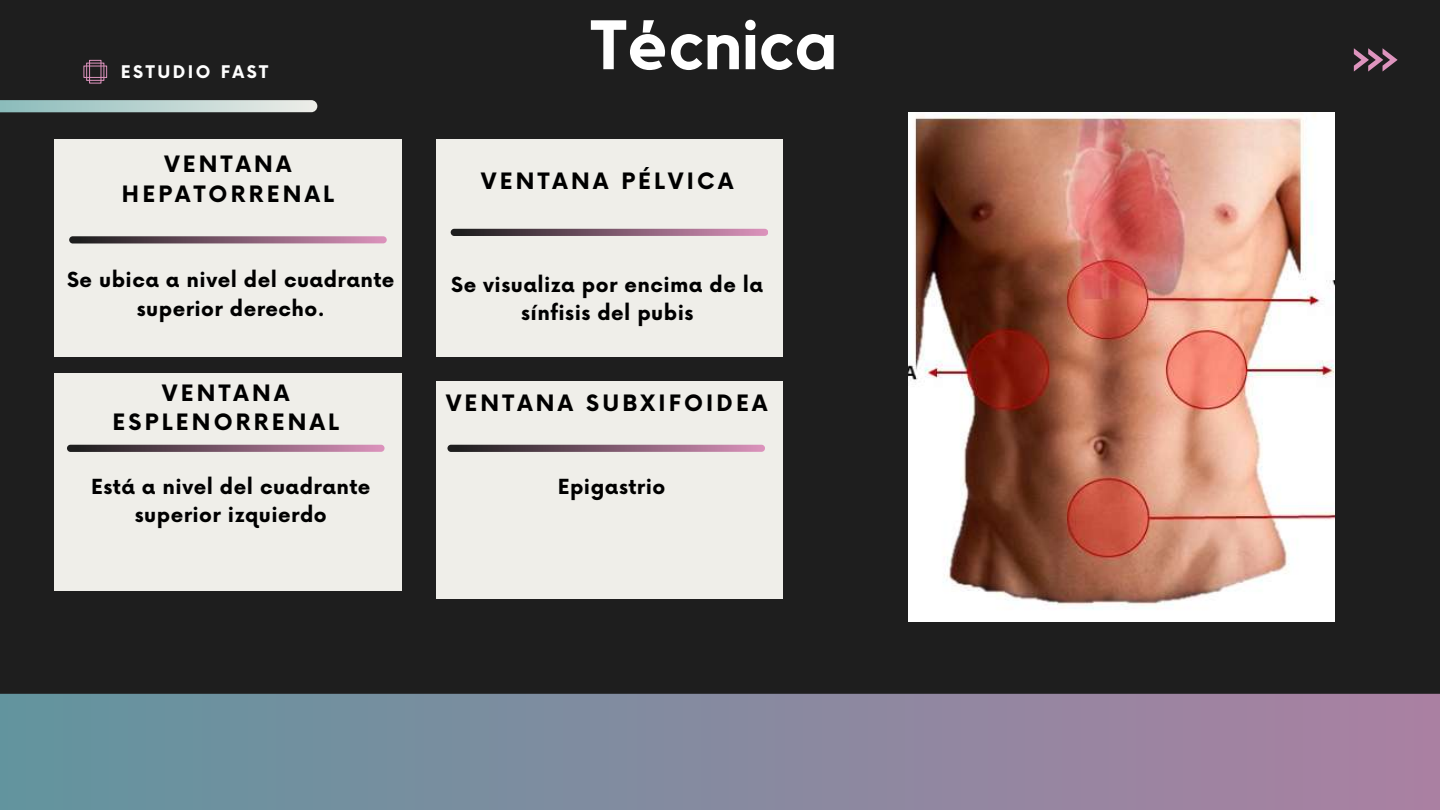
<style>
.page{position:relative;width:1440px;height:810px;background:#1e1e1e}
.page>*{position:absolute;margin:0;border:0;box-sizing:border-box;transform-origin:0 0}
.t1{font:700 69px "Kollektif";color:#fff}
.t2{font:700 22px/29.2px "Now";letter-spacing:.145em;color:#000;text-align:center}
.t3{font:700 20.3px/28.5px "Now";letter-spacing:.02em;color:#000;text-align:center}
.t4{font:700 17px "Now";letter-spacing:.145em;color:#fff}
</style>
<div class="page">
<svg style="left:0;top:694px;width:1440px;height:116px;background:#868aa0"></svg>
<div style="left:55px;top:139px;width:346px;height:217px;background:#efeee9"></div>
<svg style="left:69px;top:236px;width:317px;height:8px;background:#856677"></svg>
<svg style="left:1354px;top:48px;width:44px;height:23px"></svg>
<svg style="left:0;top:100px;width:317px;height:12px;background:#b9d1cf"></svg>
<div style="left:55px;top:373px;width:346px;height:218px;background:#efeee9"></div>
<svg style="left:67px;top:445px;width:317px;height:7px;background:#7b586c"></svg>
<div style="left:436px;top:139px;width:347px;height:217px;background:#efeee9"></div>
<div style="left:436px;top:381px;width:347px;height:217px;background:#efeee9"></div>
<svg style="left:451px;top:229px;width:317px;height:7px;background:#7a576b"></svg>
<svg style="left:447px;top:445px;width:318px;height:7px;background:#7b596c"></svg>
<img style="left:908px;top:113px;width:426px;height:509px">
<p class="t4" style="left:121px;top:63px;width:149px">ESTUDIO FAST</p>
<p class="t2" style="left:122px;top:151px;width:214px">VENTANA<br>HEPATORRENAL</p>
<p class="t3" style="left:67px;top:267px;width:329px">Se ubica a nivel del cuadrante superior derecho.</p>
<p class="t2" style="left:112px;top:379px;width:228px">VENTANA<br>ESPLENORRENAL</p>
<p class="t3" style="left:91px;top:473px;width:281px">Está a nivel del cuadrante superior izquierdo</p>
<h1 class="t1" style="left:589px;top:13px;width:249px">Técnica</h1>
<p class="t2" style="left:481px;top:168px;width:254px">VENTANA PÉLVICA</p>
<p class="t3" style="left:451px;top:272px;width:314px">Se visualiza por encima de la sínfisis del pubis</p>
<p class="t2" style="left:446px;top:390px;width:323px">VENTANA SUBXIFOIDEA</p>
<p class="t3" style="left:558px;top:473px;width:109px">Epigastrio</p>
</div>
